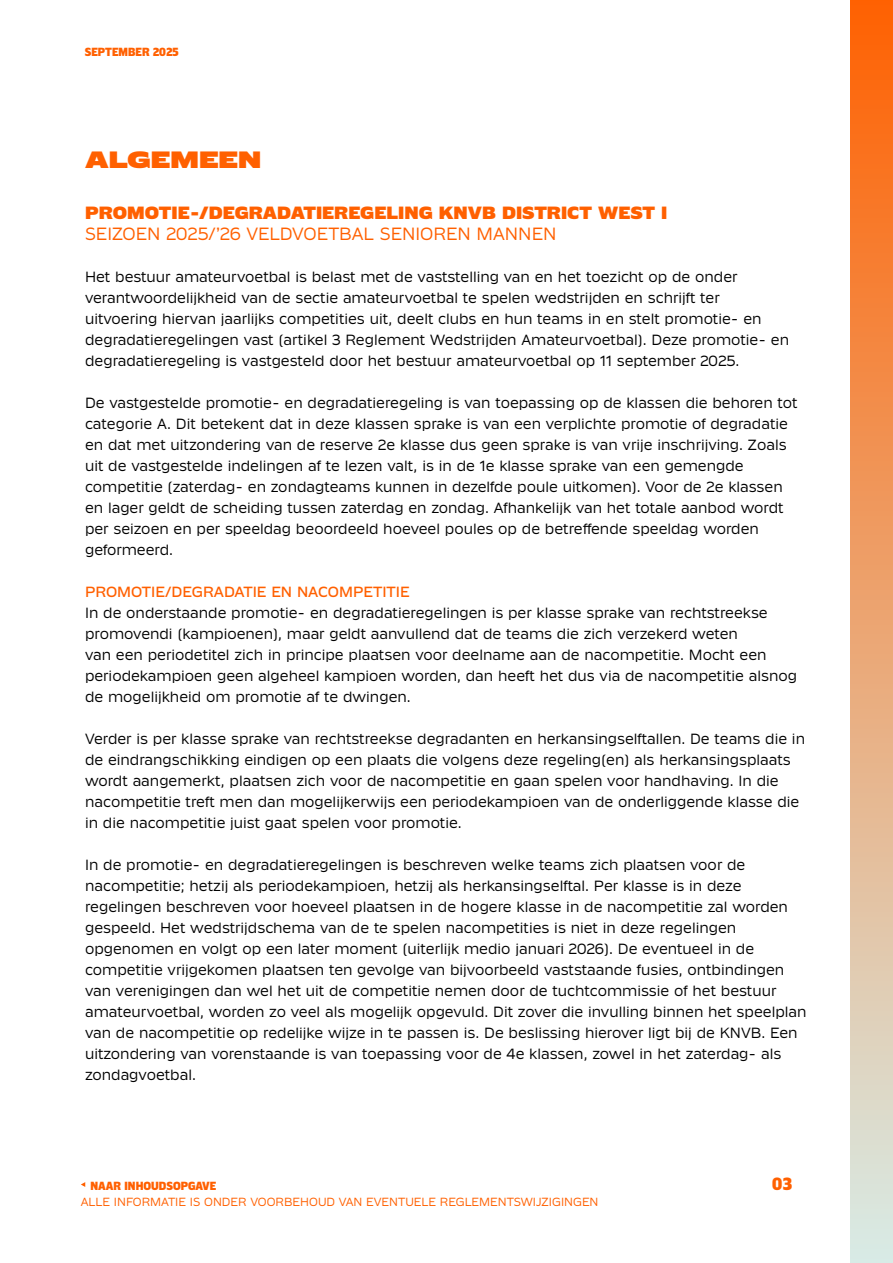
<style>
.page{position:relative;width:893px;height:1263px;background:#fff}
.page>*{position:absolute;margin:0;border:0;box-sizing:border-box;transform-origin:0 0}
.t1{font:700 24px "Klub KNVB112024";color:#ff6000}
.t2{font:700 18px "Klub KNVB092024";color:#ff6000}
.t3{font:18px "Klub KNVB092024";color:#ff6000}
.t4{font:700 18px "Klub KNVB072024";color:#ff6000}
.t5{font:15px/21px "Klub KNVB092024";color:#000}
.t6{font:500 15px "Klub KNVB092024";color:#ff6000}
.t7{font:12px "Klub KNVB092024";color:#ff6000}
.t8{font:700 12px "Klub KNVB072024";color:#ff6000}
</style>
<div class="page">
<div style="left:850px;top:0;width:43px;height:1263px;background:linear-gradient(to bottom,#ff6101,#d8ebe6)"></div>
<svg style="left:81px;top:1182px;width:4px;height:5px"></svg>
<p class="t8" style="left:85px;top:45px;width:95px">SEPTEMBER 2025</p>
<h1 class="t1" style="left:85px;top:146px;width:178px">ALGEMEEN</h1>
<p class="t2" style="left:85px;top:202px;width:584px">PROMOTIE-/DEGRADATIEREGELING KNVB DISTRICT WEST I</p>
<p class="t3" style="left:85px;top:223px;width:473px">SEIZOEN 2025/’26 VELDVOETBAL SENIOREN MANNEN</p>
<p class="t5" style="left:85px;top:266px;width:705px">Het bestuur amateurvoetbal is belast met de vaststelling van en het toezicht op de onder verantwoordelijkheid van de sectie amateurvoetbal te spelen wedstrijden en schrijft ter uitvoering hiervan jaarlijks competities uit, deelt clubs en hun teams in en stelt promotie- en degradatieregelingen vast (artikel 3 Reglement Wedstrijden Amateurvoetbal). Deze promotie- en degradatieregeling is vastgesteld door het bestuur amateurvoetbal op 11 september 2025.</p>
<p class="t5" style="left:85px;top:392px;width:714px">De vastgestelde promotie- en degradatieregeling is van toepassing op de klassen die behoren tot categorie A. Dit betekent dat in deze klassen sprake is van een verplichte promotie of degradatie en dat met uitzondering van de reserve 2e klasse dus geen sprake is van vrije inschrijving. Zoals uit de vastgestelde indelingen af te lezen valt, is in de 1e klasse sprake van een gemengde competitie (zaterdag- en zondagteams kunnen in dezelfde poule uitkomen). Voor de 2e klassen en lager geldt de scheiding tussen zaterdag en zondag. Afhankelijk van het totale aanbod wordt per seizoen en per speeldag beoordeeld hoeveel poules op de betreffende speeldag worden geformeerd.</p>
<p class="t6" style="left:85px;top:583px;width:326px">PROMOTIE/DEGRADATIE EN NACOMPETITIE</p>
<p class="t5" style="left:85px;top:602px;width:714px">In de onderstaande promotie- en degradatieregelingen is per klasse sprake van rechtstreekse promovendi (kampioenen), maar geldt aanvullend dat de teams die zich verzekerd weten<br>van een periodetitel zich in principe plaatsen voor deelname aan de nacompetitie. Mocht een periodekampioen geen algeheel kampioen worden, dan heeft het dus via de nacompetitie alsnog de mogelijkheid om promotie af te dwingen.</p>
<p class="t5" style="left:85px;top:728px;width:721px">Verder is per klasse sprake van rechtstreekse degradanten en herkansingselftallen. De teams die in de eindrangschikking eindigen op een plaats die volgens deze regeling(en) als herkansingsplaats wordt aangemerkt, plaatsen zich voor de nacompetitie en gaan spelen voor handhaving. In die nacompetitie treft men dan mogelijkerwijs een periodekampioen van de onderliggende klasse die in die nacompetitie juist gaat spelen voor promotie.</p>
<p class="t5" style="left:85px;top:854px;width:723px">In de promotie- en degradatieregelingen is beschreven welke teams zich plaatsen voor de nacompetitie; hetzij als periodekampioen, hetzij als herkansingselftal. Per klasse is in deze regelingen beschreven voor hoeveel plaatsen in de hogere klasse in de nacompetitie zal worden gespeeld. Het wedstrijdschema van de te spelen nacompetities is niet in deze regelingen opgenomen en volgt op een later moment (uiterlijk medio januari 2026). De eventueel in de competitie vrijgekomen plaatsen ten gevolge van bijvoorbeeld vaststaande fusies, ontbindingen van verenigingen dan wel het uit de competitie nemen door de tuchtcommissie of het bestuur amateurvoetbal, worden zo veel als mogelijk opgevuld. Dit zover die invulling binnen het speelplan van de nacompetitie op redelijke wijze in te passen is. De beslissing hierover ligt bij de KNVB. Een uitzondering van vorenstaande is van toepassing voor de 4e klassen, zowel in het zaterdag- als zondagvoetbal.</p>
<p class="t8" style="left:91px;top:1179px;width:127px">NAAR INHOUDSOPGAVE</p>
<p class="t7" style="left:81px;top:1195px;width:519px">ALLE INFORMATIE IS ONDER VOORBEHOUD VAN EVENTUELE REGLEMENTSWIJZIGINGEN</p>
<p class="t4" style="left:772px;top:1173px;width:21px">03</p>
</div>
